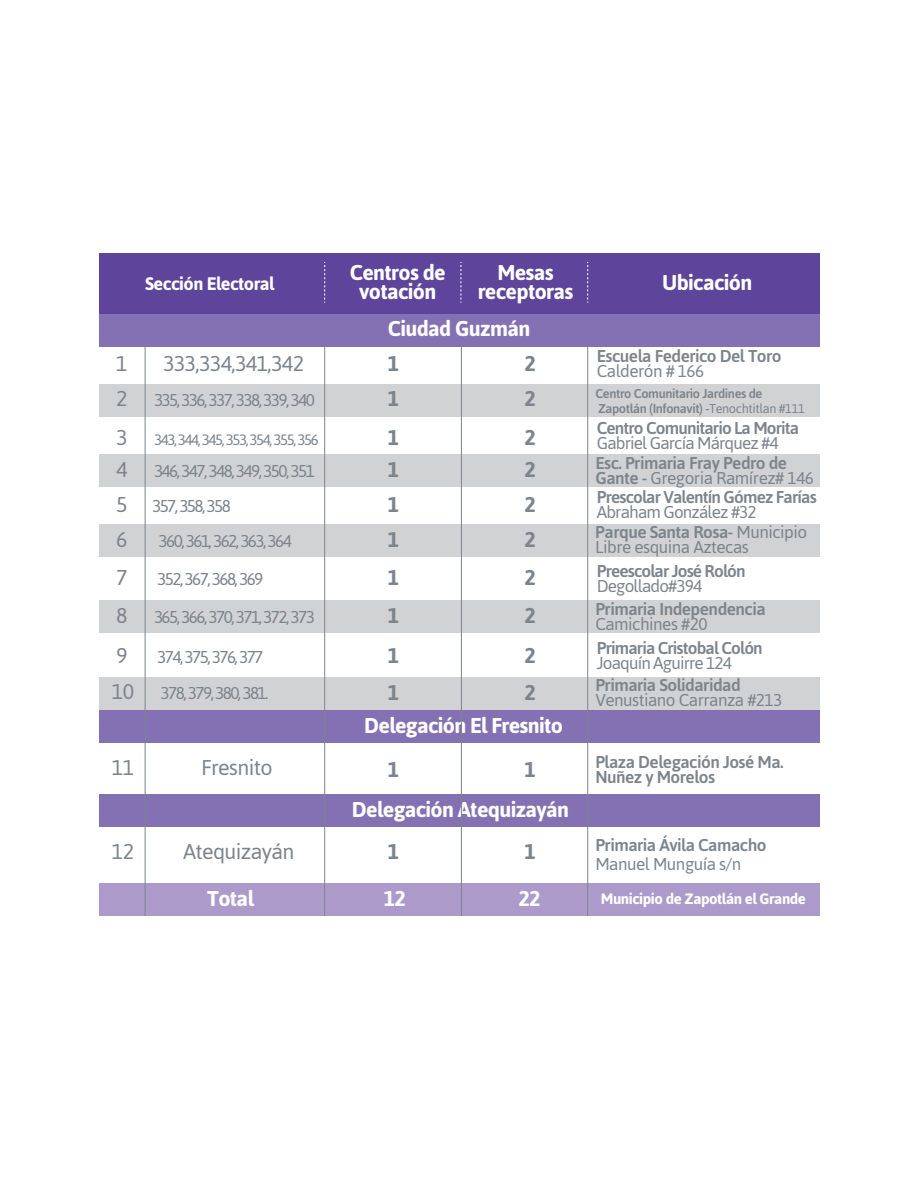
<style>
.page{position:relative;width:921px;height:1197px;background:#fff}
.page>*{position:absolute;margin:0;border:0;box-sizing:border-box;transform-origin:0 0}
.t1{font:700 21.38px/19.3px "Asap";letter-spacing:-.03em;color:#fff;text-align:center}
.t2{font:21.38px "Asap";letter-spacing:-.03em;color:#7c858c}
.t3{font:700 21.38px "Asap";color:#7c858c}
.t4{font:700 18.08px "Asap";letter-spacing:-.03em;color:#fff}
.t5{font:17.1px/15px "Asap";letter-spacing:-.03em;color:#7c858c}
.t6{font:500 17.1px/15px "Asap";letter-spacing:-.03em;color:#7c858c}
.t7{font:500 17.1px "Asap";letter-spacing:-.05em;color:#7c858c}
.t8{font:17.1px "Asap";letter-spacing:-.05em;color:#7c858c}
.t9{font:15px "Asap";color:#7c858c}
.t10{font:700 15px "Asap";letter-spacing:-.03em;color:#fff}
.t11{font:500 12.75px/15px "Asap";letter-spacing:-.03em;color:#7c858c}
.s1{font-size:21.38px}
.s2{font-weight:400}
.s3{font-weight:500}
</style>
<div class="page">
<div style="left:99px;top:253px;width:721px;height:61px;background:#5e449b"></div>
<div style="left:99px;top:314px;width:721px;height:32px;background:#8471b3"></div>
<div style="left:99px;top:384px;width:721px;height:33px;background:#d1d2d4"></div>
<div style="left:99px;top:454px;width:721px;height:33px;background:#d1d2d4"></div>
<div style="left:99px;top:524px;width:721px;height:33px;background:#d1d2d4"></div>
<div style="left:99px;top:600px;width:721px;height:33px;background:#d1d2d4"></div>
<div style="left:99px;top:677px;width:721px;height:33px;background:#d1d2d4"></div>
<div style="left:99px;top:710px;width:721px;height:33px;background:#8471b3"></div>
<div style="left:99px;top:883px;width:721px;height:33px;background:#ac9bca"></div>
<div style="left:99px;top:794px;width:721px;height:33px;background:#8471b3"></div>
<svg style="left:324px;top:262px;width:1px;height:41px"></svg>
<svg style="left:460px;top:262px;width:1px;height:41px"></svg>
<svg style="left:587px;top:262px;width:1px;height:41px"></svg>
<hr style="left:145px;top:346px;width:1px;height:570px;background:#7c858c">
<hr style="left:324px;top:346px;width:1px;height:570px;background:#7c858c">
<hr style="left:461px;top:346px;width:1px;height:570px;background:#7c858c">
<hr style="left:587px;top:346px;width:1px;height:570px;background:#7c858c">
<p class="t4" style="left:145px;top:272px;width:131px">Sección Electoral</p>
<p class="t2" style="left:116px;top:349px;width:13px">1</p>
<p class="t2" style="left:163px;top:349px;width:143px">333,334,341,342</p>
<p class="t5" style="left:116px;top:392px;width:200px"><span class="s1">2</span> 335,336, 337,338,339,340</p>
<p class="t9" style="left:116px;top:429px;width:204px"><span class="s1">3</span> 343,344,345,353,354,355,356</p>
<p class="t1" style="left:350px;top:262px;width:97px">Centros de votación</p>
<p class="t1" style="left:662px;top:272px;width:92px">Ubicación</p>
<p class="t1" style="left:477px;top:262px;width:97px">Mesas receptoras</p>
<p class="t1" style="left:388px;top:318px;width:144px">Ciudad Guzmán</p>
<p class="t3" style="left:388px;top:349px;width:13px">1</p>
<p class="t3" style="left:524px;top:349px;width:13px">2</p>
<p class="t3" style="left:388px;top:384px;width:13px">1</p>
<p class="t3" style="left:524px;top:384px;width:13px">2</p>
<p class="t6" style="left:596px;top:348px;width:186px">Escuela Federico Del Toro</p>
<p class="t5" style="left:596px;top:363px;width:109px">Calderón # 166</p>
<p class="t11" style="left:595px;top:386px;width:211px">Centro Comunitario Jardines de<br>Zapotlán (Infonavit) -<span class="s2">Tenochtitlan #111</span></p>
<p class="t7" style="left:596px;top:417px;width:204px">Centro Comunitario La Morita</p>
<p class="t3" style="left:388px;top:423px;width:13px">1</p>
<p class="t3" style="left:524px;top:423px;width:13px">2</p>
<p class="t8" style="left:596px;top:432px;width:183px">Gabriel García Márquez #4</p>
<p class="t5" style="left:116px;top:463px;width:200px"><span class="s1">4</span> 346,347, 348,349,350,351</p>
<p class="t6" style="left:595px;top:455px;width:220px">Esc. Primaria Fray Pedro de<br>Gante - <span class="s2">Gregoria Ramírez# 146</span></p>
<p class="t3" style="left:388px;top:455px;width:13px">1</p>
<p class="t3" style="left:524px;top:455px;width:13px">2</p>
<p class="t5" style="left:116px;top:497px;width:116px"><span class="s1">5</span> 357, 358,358</p>
<p class="t7" style="left:596px;top:486px;width:221px">Prescolar Valentín Gómez Farías</p>
<p class="t3" style="left:388px;top:490px;width:13px">1</p>
<p class="t3" style="left:524px;top:490px;width:13px">2</p>
<p class="t8" style="left:596px;top:501px;width:161px">Abraham González #32</p>
<p class="t2" style="left:116px;top:525px;width:13px">6</p>
<p class="t5" style="left:158px;top:532px;width:135px">360,361, 362,363,364</p>
<p class="t5" style="left:595px;top:524px;width:213px"><span class="s3">Parque Santa Rosa-</span> Municipio<br>Libre esquina Aztecas</p>
<p class="t3" style="left:388px;top:525px;width:13px">1</p>
<p class="t3" style="left:524px;top:525px;width:13px">2</p>
<p class="t2" style="left:116px;top:564px;width:13px">7</p>
<p class="t5" style="left:157px;top:571px;width:108px">352, 367,368,369</p>
<p class="t3" style="left:388px;top:564px;width:13px">1</p>
<p class="t3" style="left:524px;top:564px;width:13px">2</p>
<p class="t7" style="left:596px;top:560px;width:150px">Preescolar José Rolón</p>
<p class="t8" style="left:596px;top:575px;width:107px">Degollado#394</p>
<p class="t5" style="left:116px;top:609px;width:200px"><span class="s1">8</span> 365,366, 370,371,372,373</p>
<p class="t6" style="left:595px;top:601px;width:172px">Primaria Independencia</p>
<p class="t3" style="left:388px;top:601px;width:13px">1</p>
<p class="t3" style="left:524px;top:601px;width:13px">2</p>
<p class="t5" style="left:595px;top:616px;width:114px">Camichines #20</p>
<p class="t2" style="left:116px;top:641px;width:13px">9</p>
<p class="t5" style="left:157px;top:648px;width:108px">374, 375,376,377</p>
<p class="t3" style="left:388px;top:641px;width:13px">1</p>
<p class="t3" style="left:524px;top:641px;width:13px">2</p>
<p class="t7" style="left:596px;top:637px;width:168px">Primaria Cristobal Colón</p>
<p class="t8" style="left:596px;top:652px;width:137px">Joaquín Aguirre 124</p>
<p class="t5" style="left:112px;top:685px;width:158px"><span class="s1">10</span> 378,379,380,381.</p>
<p class="t3" style="left:388px;top:678px;width:13px">1</p>
<p class="t3" style="left:524px;top:678px;width:13px">2</p>
<p class="t6" style="left:595px;top:677px;width:147px">Primaria Solidaridad</p>
<p class="t5" style="left:595px;top:692px;width:189px">Venustiano Carranza #213</p>
<p class="t1" style="left:364px;top:715px;width:200px">Delegación El Fresnito</p>
<p class="t2" style="left:112px;top:753px;width:24px">11</p>
<p class="t2" style="left:201px;top:753px;width:73px">Fresnito</p>
<p class="t3" style="left:388px;top:755px;width:13px">1</p>
<p class="t3" style="left:524px;top:755px;width:13px">1</p>
<p class="t6" style="left:595px;top:754px;width:190px">Plaza Delegación José Ma.<br>Nuñez y Morelos</p>
<p class="t1" style="left:352px;top:799px;width:219px">Delegación Atequizayán</p>
<p class="t2" style="left:112px;top:838px;width:24px">12</p>
<p class="t2" style="left:183px;top:838px;width:113px">Atequizayán</p>
<p class="t3" style="left:388px;top:837px;width:13px">1</p>
<p class="t3" style="left:524px;top:837px;width:13px">1</p>
<p class="t6" style="left:595px;top:837px;width:173px">Primaria Ávila Camacho</p>
<p class="t5" style="left:595px;top:856px;width:147px">Manuel Munguía s/n</p>
<p class="t1" style="left:207px;top:888px;width:48px">Total</p>
<p class="t1" style="left:384px;top:888px;width:24px">12</p>
<p class="t1" style="left:518px;top:888px;width:24px">22</p>
<p class="t10" style="left:601px;top:889px;width:207px">Municipio de Zapotlán el Grande</p>
</div>
